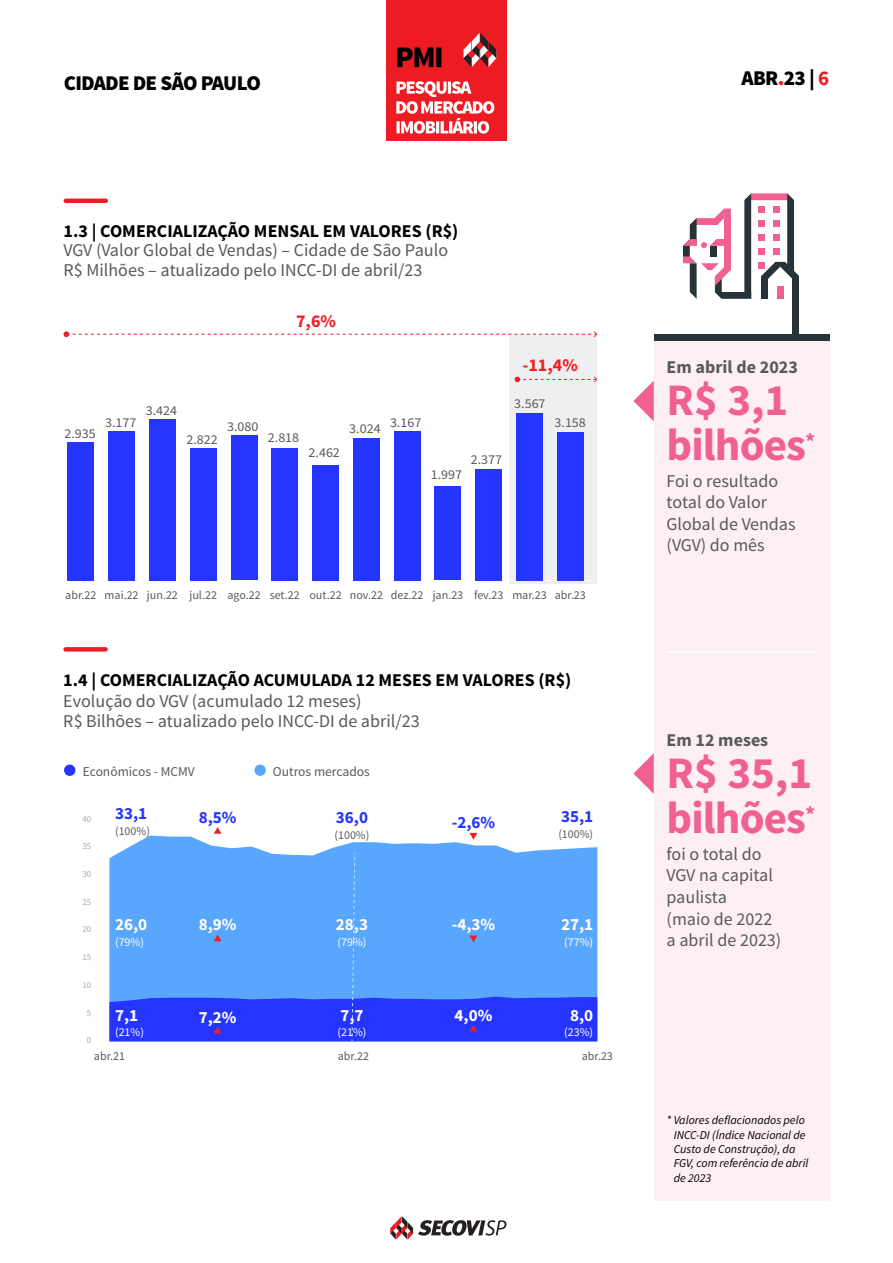
<style>
.page{position:relative;width:893px;height:1263px;background:#fff}
.page>*{position:absolute;margin:0;border:0;box-sizing:border-box;transform-origin:0 0}
.t1{font:700 45px/45px "Source Sans Pro";letter-spacing:-.02em;color:#f06191}
.t2{font:900 21px "Source Sans Pro";letter-spacing:-.03em;color:#000}
.t3{font:18px/21.6px "Source Sans Pro";color:#58595b}
.t4{font:700 18px "Source Sans Pro";color:#000}
.t5{font:700 18px "Source Sans Pro";color:#58595b}
.t6{font:700 18px "Source Sans Pro";color:#ed2027}
.t7{font:700 17.1px "Source Sans Pro";color:#fff}
.t8{font:700 17.1px "Source Sans Pro";color:#2634ff}
.t9{font:13.5px "Source Sans Pro";color:#58595b;scale:1.04 1}
.t10{font:13.5px "Source Sans Pro";color:#58595b}
.t11{font:12px "Source Sans Pro";color:#58595b}
.t12{font:italic 12px/14.4px "Source Sans Pro";color:#000}
.t13{font:12px "Source Sans Pro";color:#fff}
.t14{font:9px "Source Sans Pro";color:#a7a9a9}
.s1{color:#ed1c24}
.s2{font-weight:700;color:#ed1c24}
</style>
<div class="page">
<div style="left:386px;top:0;width:120px;height:141px;background:#ed1c24"></div>
<svg style="left:463px;top:33px;width:33px;height:34px"></svg>
<svg style="left:396px;top:81px;width:98px;height:53px"></svg>
<svg style="left:397px;top:48px;width:44px;height:19px"></svg>
<svg style="left:390px;top:1216px;width:116px;height:24px"></svg>
<hr style="left:66px;top:199px;width:40px;height:4px;background:#ed1c24">
<div style="left:66px;top:647px;width:40px;height:5px;background:#ed1c24"></div>
<div style="left:654px;top:334px;width:175px;height:866px;background:#fdeff4"></div>
<div style="left:792px;top:276px;width:7px;height:58px;background:#263338"></div>
<svg style="left:683px;top:193px;width:116px;height:106px"></svg>
<div style="left:654px;top:334px;width:175px;height:7px;background:#263338"></div>
<svg style="left:633px;top:381px;width:21px;height:40px"></svg>
<svg style="left:633px;top:753px;width:21px;height:41px"></svg>
<div style="left:509px;top:334px;width:88px;height:250px;background:#edeff0"></div>
<svg style="left:64px;top:331px;width:533px;height:6px"></svg>
<svg style="left:515px;top:376px;width:82px;height:6px"></svg>
<hr style="left:60px;top:580px;width:531px;height:1px;background:#fff">
<div style="left:68px;top:442px;width:26px;height:138px;background:#2634ff"></div>
<div style="left:109px;top:431px;width:26px;height:149px;background:#2634ff"></div>
<div style="left:149px;top:419px;width:26px;height:161px;background:#2634ff"></div>
<div style="left:190px;top:448px;width:26px;height:132px;background:#2634ff"></div>
<div style="left:231px;top:435px;width:26px;height:145px;background:#2634ff"></div>
<div style="left:272px;top:448px;width:26px;height:132px;background:#2634ff"></div>
<div style="left:313px;top:465px;width:26px;height:115px;background:#2634ff"></div>
<div style="left:353px;top:438px;width:26px;height:142px;background:#2634ff"></div>
<div style="left:394px;top:431px;width:26px;height:149px;background:#2634ff"></div>
<div style="left:435px;top:486px;width:26px;height:94px;background:#2634ff"></div>
<div style="left:476px;top:469px;width:26px;height:111px;background:#2634ff"></div>
<div style="left:516px;top:413px;width:27px;height:167px;background:#2634ff"></div>
<div style="left:557px;top:432px;width:26px;height:148px;background:#2634ff"></div>
<svg style="left:118px;top:835px;width:479px;height:18px"></svg>
<svg style="left:470px;top:833px;width:7px;height:7px"></svg>
<svg style="left:109px;top:853px;width:488px;height:188px;background:#4e8cfe"></svg>
<svg style="left:214px;top:827px;width:8px;height:7px"></svg>
<div style="left:64px;top:764px;width:11px;height:12px;background:#2634ff;border-radius:50%"></div>
<div style="left:254px;top:764px;width:12px;height:12px;background:#59a6ff;border-radius:50%"></div>
<hr style="left:666px;top:652px;width:150px;height:1px;background:#fff">
<p class="t2" style="left:64px;top:70px;width:199px">CIDADE DE SÃO PAULO</p>
<p class="t2" style="left:741px;top:64px;width:89px">ABR<span class="s1">.</span>23 | <span class="s2">6</span></p>
<p class="t4" style="left:64px;top:219px;width:396px">1.3 | COMERCIALIZAÇÃO MENSAL EM VALORES (R$)</p>
<p class="t3" style="left:64px;top:241px;width:386px;line-height:19.5px">VGV (Valor Global de Vendas) – Cidade de São Paulo<br>R$ Milhões – atualizado pelo INCC-DI de abril/23</p>
<p class="t6" style="left:296px;top:310px;width:41px">7,6%</p>
<p class="t9" style="left:64px;top:425px;width:32px">2.935</p>
<p class="t9" style="left:105px;top:414px;width:32px">3.177</p>
<p class="t9" style="left:146px;top:402px;width:32px">3.424</p>
<p class="t9" style="left:186px;top:431px;width:32px">2.822</p>
<p class="t9" style="left:227px;top:419px;width:32px">3.080</p>
<p class="t9" style="left:268px;top:429px;width:32px">2.818</p>
<p class="t9" style="left:309px;top:444px;width:32px">2.462</p>
<p class="t9" style="left:349px;top:421px;width:32px">3.024</p>
<p class="t9" style="left:390px;top:414px;width:32px">3.167</p>
<p class="t9" style="left:431px;top:466px;width:32px">1.997</p>
<p class="t9" style="left:471px;top:451px;width:32px">2.377</p>
<p class="t6" style="left:522px;top:353px;width:57px">-11,4%</p>
<p class="t9" style="left:514px;top:395px;width:32px">3.567</p>
<p class="t9" style="left:555px;top:414px;width:32px">3.158</p>
<p class="t11" style="left:65px;top:587px;width:522px">abr.22 mai.22 jun.22 jul.22 ago.22 set.22 out.22 nov.22 dez.22 jan.23 fev.23 mar.23 abr.23</p>
<p class="t4" style="left:63px;top:668px;width:510px">1.4 | COMERCIALIZAÇÃO ACUMULADA 12 MESES EM VALORES (R$)</p>
<p class="t3" style="left:63px;top:692px;width:358px;line-height:19.5px">Evolução do VGV (acumulado 12 meses)<br>R$ Bilhões – atualizado pelo INCC-DI de abril/23</p>
<p class="t10" style="left:83px;top:763px;width:113px">Econômicos - MCMV</p>
<p class="t10" style="left:273px;top:763px;width:98px">Outros mercados</p>
<p class="t14" style="left:82px;top:813px;width:10px">40</p>
<p class="t14" style="left:82px;top:841px;width:10px">35</p>
<p class="t14" style="left:82px;top:868px;width:10px">30</p>
<p class="t14" style="left:82px;top:896px;width:10px">25</p>
<p class="t14" style="left:82px;top:924px;width:10px">20</p>
<p class="t14" style="left:82px;top:951px;width:10px">15</p>
<p class="t14" style="left:82px;top:979px;width:10px">10</p>
<p class="t14" style="left:87px;top:1007px;width:6px">5</p>
<p class="t14" style="left:87px;top:1035px;width:6px">0</p>
<p class="t8" style="left:115px;top:802px;width:34px">33,1</p>
<p class="t11" style="left:115px;top:823px;width:36px">(100%)</p>
<p class="t7" style="left:115px;top:914px;width:34px">26,0</p>
<p class="t13" style="left:115px;top:935px;width:30px">(79%)</p>
<p class="t7" style="left:115px;top:1004px;width:25px">7,1</p>
<p class="t13" style="left:115px;top:1025px;width:30px">(21%)</p>
<p class="t8" style="left:199px;top:806px;width:39px">8,5%</p>
<p class="t7" style="left:199px;top:914px;width:39px">8,9%</p>
<p class="t7" style="left:199px;top:1006px;width:39px">7,2%</p>
<p class="t8" style="left:336px;top:806px;width:34px">36,0</p>
<p class="t11" style="left:335px;top:827px;width:36px">(100%)</p>
<p class="t7" style="left:336px;top:914px;width:34px">28,3</p>
<p class="t13" style="left:337px;top:935px;width:30px">(79%)</p>
<p class="t7" style="left:340px;top:1004px;width:25px">7,7</p>
<p class="t13" style="left:337px;top:1025px;width:30px">(21%)</p>
<p class="t8" style="left:452px;top:812px;width:45px">-2,6%</p>
<p class="t7" style="left:452px;top:914px;width:45px">-4,3%</p>
<p class="t7" style="left:455px;top:1004px;width:39px">4,0%</p>
<p class="t8" style="left:561px;top:805px;width:34px">35,1</p>
<p class="t11" style="left:558px;top:826px;width:36px">(100%)</p>
<p class="t7" style="left:561px;top:914px;width:34px">27,1</p>
<p class="t13" style="left:564px;top:935px;width:30px">(77%)</p>
<p class="t7" style="left:570px;top:1004px;width:25px">8,0</p>
<p class="t13" style="left:564px;top:1025px;width:30px">(23%)</p>
<p class="t11" style="left:94px;top:1049px;width:33px">abr.21</p>
<p class="t11" style="left:338px;top:1049px;width:33px">abr.22</p>
<p class="t11" style="left:582px;top:1049px;width:33px">abr.23</p>
<p class="t5" style="left:666px;top:355px;width:133px">Em abril de 2023</p>
<h1 class="t1" style="left:666px;top:379px;width:150px">R$ 3,1 bilhões<sup>*</sup></h1>
<p class="t3" style="left:666px;top:470px;width:131px">Foi o resultado total do Valor<br>Global de Vendas (VGV) do mês</p>
<p class="t5" style="left:666px;top:728px;width:103px">Em 12 meses</p>
<h1 class="t1" style="left:666px;top:752px;width:150px">R$ 35,1 bilhões<sup>*</sup></h1>
<p class="t3" style="left:666px;top:843px;width:116px">foi o total do<br>VGV na capital paulista<br>(maio de 2022 a abril de 2023)</p>
<p class="t12" style="left:674px;top:1113px;width:136px;text-indent:-7px">* Valores deflacionados pelo<br>INCC-DI (Índice Nacional de<br>Custo de Construção), da<br>FGV, com referência de abril de 2023</p>
</div>
